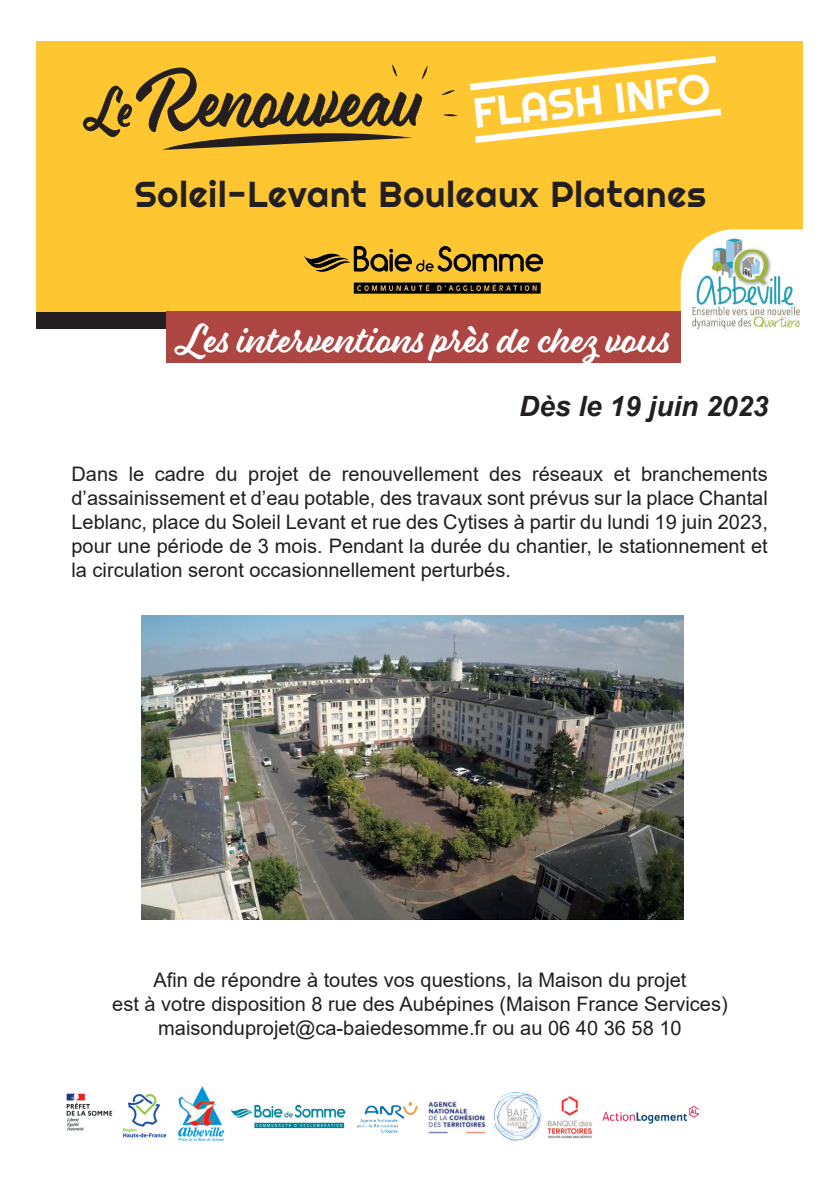
<style>
.page{position:relative;width:840px;height:1191px;background:#fff}
.page>*{position:absolute;margin:0;border:0;box-sizing:border-box;transform-origin:0 0}
.t1{font:42px "Righteous";color:#fff}
.t2{font:38.4px "Eds Market Main Script";color:#fff}
.t3{font:36px "Righteous";letter-spacing:.025em;color:#231f20}
.t4{font:italic 700 28px "Arial";color:#231f20}
.t5{font:20px/24px "Arial";color:#231f20;text-align:justify}
</style>
<div class="page">
<div style="left:36px;top:41px;width:766px;height:277px;background:#fec630"></div>
<img style="left:179px;top:1087px;width:44px;height:53px">
<img style="left:230px;top:1104px;width:116px;height:25px">
<img style="left:122px;top:1093px;width:45px;height:45px">
<img style="left:66px;top:1093px;width:47px;height:38px">
<img style="left:602px;top:1106px;width:97px;height:18px">
<img style="left:492px;top:1092px;width:48px;height:48px">
<img style="left:547px;top:1096px;width:46px;height:43px">
<img style="left:428px;top:1101px;width:57px;height:32px">
<img style="left:357px;top:1101px;width:61px;height:32px">
<img style="left:304px;top:246px;width:238px;height:47px">
<svg style="left:470px;top:56px;width:246px;height:35px"></svg>
<svg style="left:475px;top:108px;width:247px;height:35px"></svg>
<svg style="left:441px;top:90px;width:14px;height:5px"></svg>
<svg style="left:443px;top:114px;width:14px;height:3px"></svg>
<svg style="left:82px;top:64px;width:345px;height:86px"></svg>
<div style="left:36px;top:312px;width:766px;height:17px;background:#231f20"></div>
<img style="left:680px;top:229px;width:123px;height:108px">
<div style="left:166px;top:312px;width:514px;height:51px;background:#ad4542"></div>
<img style="left:141px;top:615px;width:542px;height:304px">
<h1 class="t1" style="left:470px;top:87px;width:239px;rotate:-6deg">FLASH INFO</h1>
<h3 class="t3" style="left:135px;top:171px;width:572px">Soleil-Levant Bouleaux Platanes</h3>
<h2 class="t2" style="left:177px;top:316px;width:495px">Les interventions près de chez vous</h2>
<h3 class="t4" style="left:519px;top:387px;width:251px">Dès le 19 juin 2023</h3>
<p class="t5" style="left:71px;top:462px;width:697px">Dans le cadre du projet de renouvellement des réseaux et branchements d’assainissement et d’eau potable, des travaux sont prévus sur la place Chantal Leblanc, place du Soleil Levant et rue des Cytises à partir du lundi 19 juin 2023, pour une période de 3 mois. Pendant la durée du chantier, le stationnement et la circulation seront occasionnellement perturbés.</p>
<p class="t5" style="left:112px;top:967px;width:616px;text-align:center">Afin de répondre à toutes vos questions, la Maison du projet<br>est à votre disposition 8 rue des Aubépines (Maison France Services) maisonduprojet@ca-baiedesomme.fr ou au 06 40 36 58 10</p>
</div>
